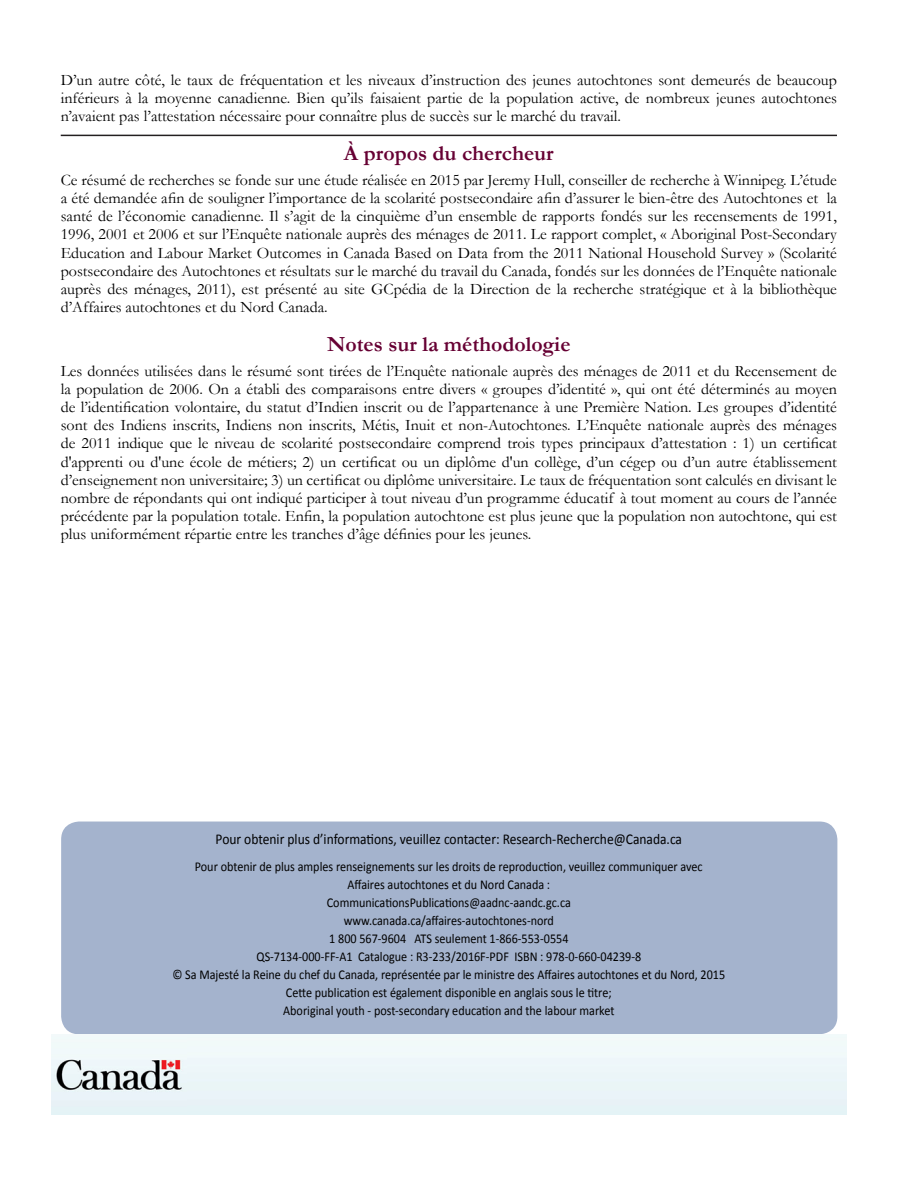
<style>
.page{position:relative;width:918px;height:1188px;background:#fff}
.page>*{position:absolute;margin:0;border:0;box-sizing:border-box;transform-origin:0 0}
.In-text_header{font:700 21.75px "Garamond";color:#603}
.body{font:16.05px/18.1px "Garamond";color:#000;text-align:justify}
.Back_page_box_text{font:15px "Calibri";color:#000;scale:.9 1}
.Back_page_box_text-2{font:13.5px "Calibri";color:#000;scale:.9 1}
</style>
<div class="page">
<hr style="left:54px;top:1114px;width:791px;height:1px;background:#231f20">
<div style="left:61px;top:822px;width:776px;height:212px;background:#a4b3cd;border-radius:18px"></div>
<img style="left:52px;top:1034px;width:136px;height:80px">
<hr style="left:61px;top:135px;width:776px;height:1px;background:#231f20">
<p class="body" style="left:61px;top:70px;width:778px">D’un autre côté, le taux de fréquentation et les niveaux d’instruction des jeunes autochtones sont demeurés de beaucoup inférieurs à la moyenne canadienne. Bien qu’ils faisaient partie de la population active, de nombreux jeunes autochtones n’avaient pas l’attestation nécessaire pour connaître plus de succès sur le marché du travail.</p>
<p class="In-text_header" style="left:344px;top:138px;width:211px">À propos du chercheur</p>
<p class="body" style="left:61px;top:170px;width:778px">Ce résumé de recherches se fonde sur une étude réalisée en 2015 par Jeremy Hull, conseiller de recherche à Winnipeg. L’étude a été demandée afin de souligner l’importance de la scolarité postsecondaire afin d’assurer le bien-être des Autochtones et la santé de l’économie canadienne. Il s’agit de la cinquième d’un ensemble de rapports fondés sur les recensements de 1991, 1996, 2001 et 2006 et sur l’Enquête nationale auprès des ménages de 2011. Le rapport complet, « Aboriginal Post-Secondary Education and Labour Market Outcomes in Canada Based on Data from the 2011 National Household Survey » (Scolarité postsecondaire des Autochtones et résultats sur le marché du travail du Canada, fondés sur les données de l’Enquête nationale auprès des ménages, 2011), est présenté au site GCpédia de la Direction de la recherche stratégique et à la bibliothèque d’Affaires autochtones et du Nord Canada.</p>
<p class="In-text_header" style="left:327px;top:329px;width:245px">Notes sur la méthodologie</p>
<p class="body" style="left:61px;top:361px;width:778px">Les données utilisées dans le résumé sont tirées de l’Enquête nationale auprès des ménages de 2011 et du Recensement de la population de 2006. On a établi des comparaisons entre divers « groupes d’identité », qui ont été déterminés au moyen de l’identification volontaire, du statut d’Indien inscrit ou de l’appartenance à une Première Nation. Les groupes d’identité sont des Indiens inscrits, Indiens non inscrits, Métis, Inuit et non-Autochtones. L’Enquête nationale auprès des ménages de 2011 indique que le niveau de scolarité postsecondaire comprend trois types principaux d’attestation : 1) un certificat d'apprenti ou d'une école de métiers; 2) un certificat ou un diplôme d'un collège, d’un cégep ou d’un autre établissement d’enseignement non universitaire; 3) un certificat ou diplôme universitaire. Le taux de fréquentation sont calculés en divisant le nombre de répondants qui ont indiqué participer à tout niveau d’un programme éducatif à tout moment au cours de l’année précédente par la population totale. Enfin, la population autochtone est plus jeune que la population non autochtone, qui est plus uniformément répartie entre les tranches d’âge définies pour les jeunes.</p>
<p class="Back_page_box_text" style="left:216px;top:829px;width:520px">Pour obtenir plus d’informations, veuillez contacter: Research-Recherche@Canada.ca</p>
<p class="Back_page_box_text-2" style="left:195px;top:858px;width:566px">Pour obtenir de plus amples renseignements sur les droits de reproduction, veuillez communiquer avec</p>
<p class="Back_page_box_text-2" style="left:347px;top:876px;width:227px">Affaires autochtones et du Nord Canada :</p>
<p class="Back_page_box_text-2" style="left:327px;top:894px;width:273px">CommunicationsPublications@aadnc-aandc.gc.ca</p>
<p class="Back_page_box_text-2" style="left:344px;top:912px;width:235px">www.canada.ca/affaires-autochtones-nord</p>
<p class="Back_page_box_text-2" style="left:329px;top:930px;width:267px">1 800 567-9604 ATS seulement 1-866-553-0554</p>
<p class="Back_page_box_text-2" style="left:257px;top:948px;width:429px">QS-7134-000-FF-A1 Catalogue : R3-233/2016F-PDF ISBN : 978-0-660-04239-8</p>
<p class="Back_page_box_text-2" style="left:172px;top:966px;width:616px">© Sa Majesté la Reine du chef du Canada, représentée par le ministre des Affaires autochtones et du Nord, 2015</p>
<p class="Back_page_box_text-2" style="left:286px;top:984px;width:363px">Cette publication est également disponible en anglais sous le titre;</p>
<p class="Back_page_box_text-2" style="left:283px;top:1002px;width:369px">Aboriginal youth - post-secondary education and the labour market</p>
</div>
